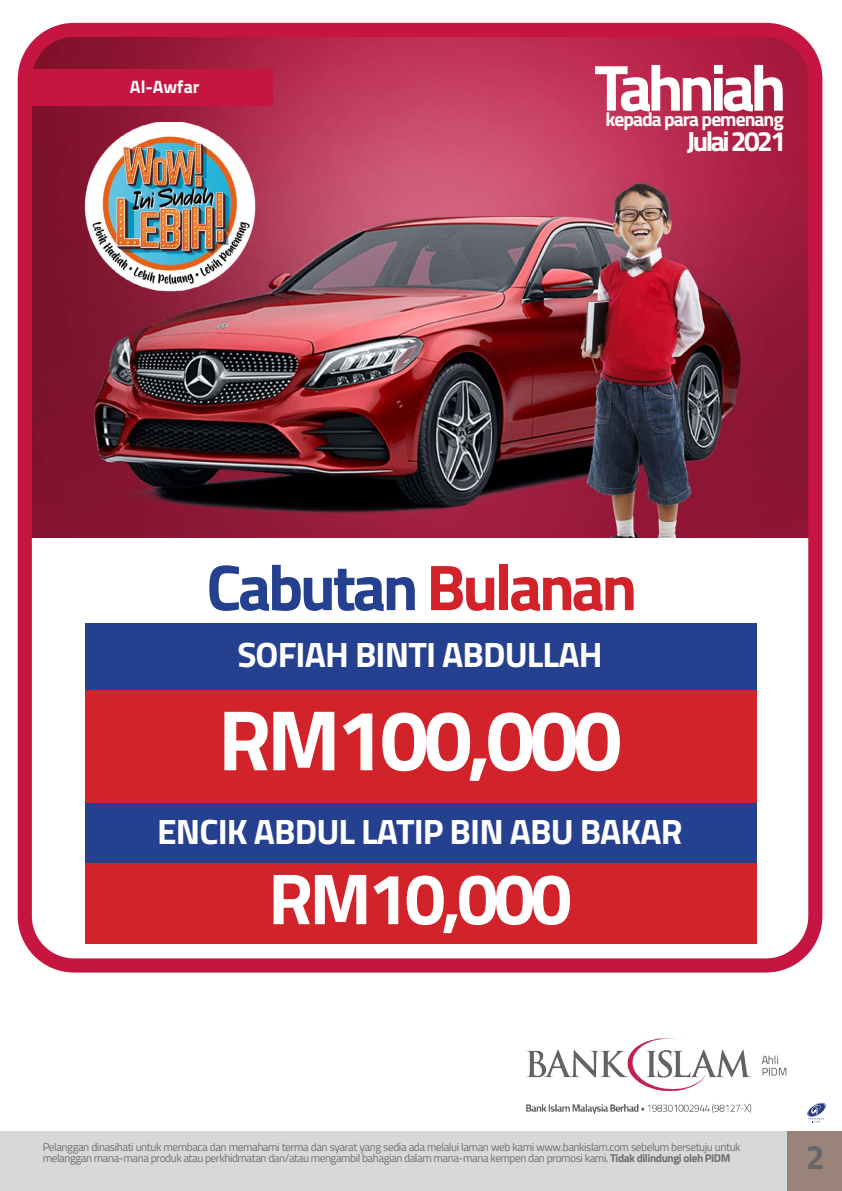
<style>
.page{position:relative;width:842px;height:1191px;background:#fff}
.page>*{position:absolute;margin:0;border:0;box-sizing:border-box;transform-origin:0 0}
.t1{font:700 85.9px "Titillium";letter-spacing:-.05em;color:#fff}
.t2{font:700 72.4px "Titillium";letter-spacing:-.05em;color:#fff}
.t3{font:700 65.3px "Titillium";letter-spacing:-.075em;color:#fff}
.t4{font:700 64.7px "Titillium";letter-spacing:-.05em;color:#25408f}
.t5{font:700 35.3px "Titillium";letter-spacing:-.025em;color:#fff}
.t6{font:700 34px "Titillium";color:#656669}
.t7{font:700 28px "Titillium";letter-spacing:-.09em;color:#fff}
.t8{font:700 19.5px "Titillium";letter-spacing:-.05em;color:#fff}
.t9{font:700 17.9px "Titillium";color:#fff}
.t10{font:11.3px/11.3px "Titillium";letter-spacing:-.04em;color:#6d6e70}
.s1{color:#d2232a}
.s2{font-weight:700}
</style>
<div class="page">
<img style="left:33px;top:38px;width:774px;height:500px">
<div style="left:26px;top:69px;width:247px;height:37px;background:#c61540"></div>
<div style="left:18px;top:23px;width:804px;height:949px;border:14px solid #c61540;border-radius:49px"></div>
<img style="left:79px;top:122px;width:182px;height:176px">
<div style="left:0;top:1131px;width:842px;height:60px;background:#d7d8d9"></div>
<svg style="left:807px;top:1102px;width:19px;height:20px"></svg>
<div style="left:788px;top:1131px;width:54px;height:60px;background:#9a8479"></div>
<img style="left:526px;top:1038px;width:261px;height:76px">
<div style="left:85px;top:623px;width:671px;height:84px;background:#25408f"></div>
<div style="left:85px;top:801px;width:671px;height:64px;background:#25408f"></div>
<div style="left:85px;top:690px;width:671px;height:112px;background:#d2232a"></div>
<div style="left:85px;top:863px;width:671px;height:80px;background:#d2232a"></div>
<h3 class="t9" style="left:130px;top:73px;width:71px">Al-Awfar</h3>
<h3 class="t3" style="left:594px;top:38px;width:194px">Tahniah</h3>
<h3 class="t8" style="left:605px;top:104px;width:180px">kepada para pemenang</h3>
<h3 class="t7" style="left:687px;top:120px;width:101px">Julai 2021</h3>
<h3 class="t4" style="left:206px;top:538px;width:432px">Cabutan <span class="s1">Bulanan</span></h3>
<h3 class="t5" style="left:237px;top:627px;width:367px">SOFIAH BINTI ABDULLAH</h3>
<h1 class="t1" style="left:218px;top:674px;width:405px">RM100,000</h1>
<h3 class="t5" style="left:157px;top:804px;width:527px">ENCIK ABDUL LATIP BIN ABU BAKAR</h3>
<h2 class="t2" style="left:268px;top:843px;width:305px">RM10,000</h2>
<p class="t10" style="left:43px;top:1140px;width:699px">Pelanggan dinasihati untuk membaca dan memahami terma dan syarat yang sedia ada melalui laman web kami www.bankislam.com sebelum bersetuju untuk melanggan mana-mana produk atau perkhidmatan dan/atau mengambil bahagian dalam mana-mana kempen dan promosi kami. <span class="s2">Tidak dilindungi oleh PIDM</span></p>
<h3 class="t6" style="left:806px;top:1131px;width:21px">2</h3>
</div>
